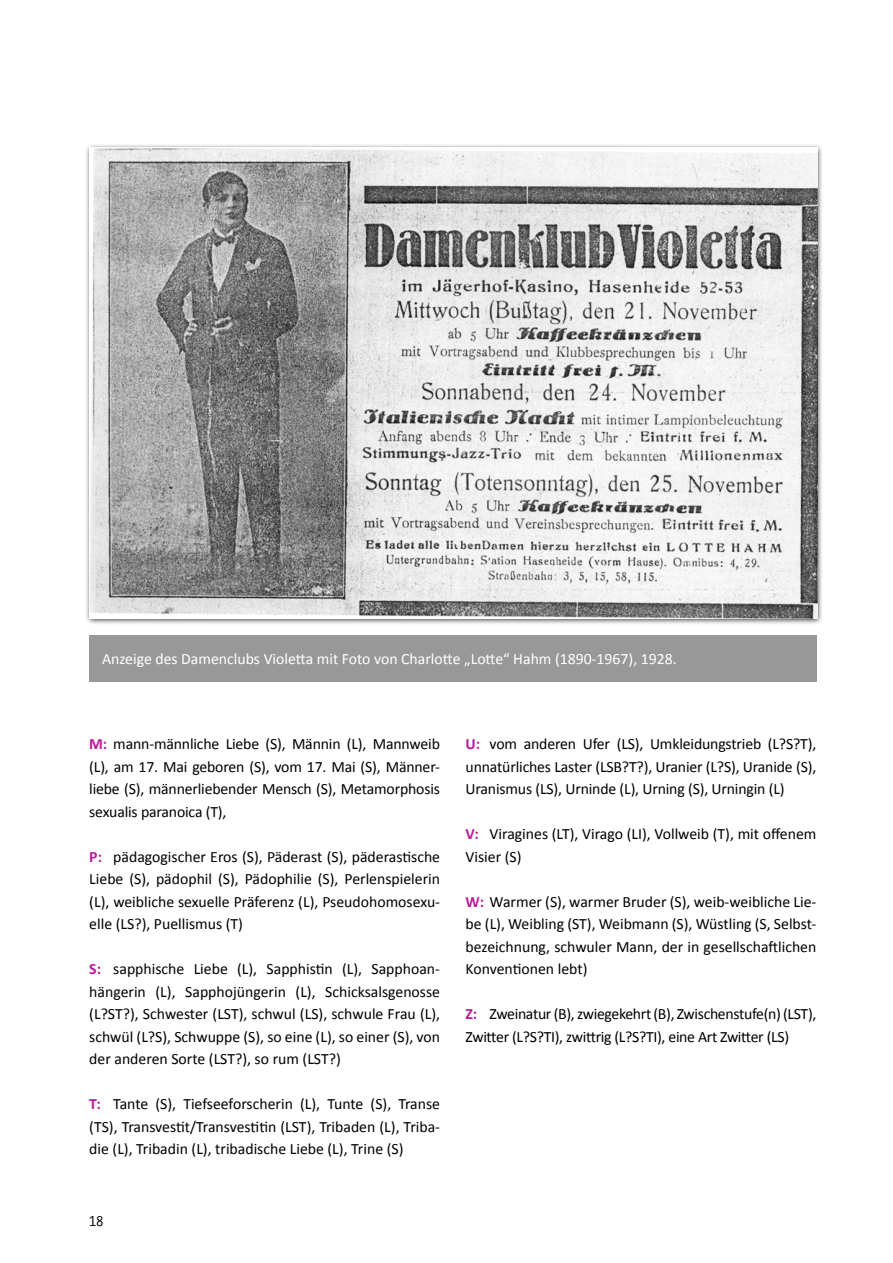
<style>
.page{position:relative;width:893px;height:1263px;background:#fff}
.page>*{position:absolute;margin:0;border:0;box-sizing:border-box;transform-origin:0 0}
.t1{font:15.75px/22.5px "Calibri";letter-spacing:-.005em;color:#000;text-align:justify}
.t2{font:15.75px "Calibri";color:#fff}
.t3{font:14.25px "BMF Change";color:#000}
.s1{font-weight:700;color:#bb169b}
</style>
<div class="page">
<div style="left:85px;top:143px;width:738px;height:482px;background:#000;opacity:.75"></div>
<img style="left:90px;top:147px;width:727px;height:471px">
<div style="left:89px;top:635px;width:728px;height:46px;background:#989898"></div>
<p class="t2" style="left:102px;top:649px;width:576px">Anzeige des Damenclubs Violetta mit Foto von Charlotte „Lotte“ Hahm (1890-1967), 1928.</p>
<p class="t1" style="left:89px;top:733px;width:352px"><span class="s1">M:</span> mann-männliche Liebe (S), Männin (L), Mannweib (L), am 17. Mai geboren (S), vom 17. Mai (S), Männer&shy;liebe (S), männerliebender Mensch (S), Metamorphosis sexualis paranoica (T),</p>
<p class="t1" style="left:89px;top:845px;width:352px"><span class="s1">P:</span> pädagogischer Eros (S), Päderast (S), päderastische Liebe (S), pädophil (S), Pädophilie (S), Perlenspielerin (L), weibliche sexuelle Präferenz (L), Pseudohomosexu&shy;elle (LS?), Puellismus (T)</p>
<p class="t1" style="left:89px;top:958px;width:352px"><span class="s1">S:</span> sapphische Liebe (L), Sapphistin (L), Sapphoan&shy;hängerin (L), Sapphojüngerin (L), Schicksalsgenosse (L?ST?), Schwester (LST), schwul (LS), schwule Frau (L), schwül (L?S), Schwuppe (S), so eine (L), so einer (S), von der anderen Sorte (LST?), so rum (LST?)</p>
<p class="t1" style="left:89px;top:1093px;width:352px"><span class="s1">T:</span> Tante (S), Tiefseeforscherin (L), Tunte (S), Transe (TS), Transvestit/Transvestitin (LST), Tribaden (L), Triba&shy;die (L), Tribadin (L), tribadische Liebe (L), Trine (S)</p>
<p class="t3" style="left:89px;top:1211px;width:16px">18</p>
<p class="t1" style="left:466px;top:733px;width:352px"><span class="s1">U:</span> vom anderen Ufer (LS), Umkleidungstrieb (L?S?T), unnatürliches Laster (LSB?T?), Uranier (L?S), Uranide (S), Uranismus (LS), Urninde (L), Urning (S), Urningin (L)</p>
<p class="t1" style="left:466px;top:823px;width:352px"><span class="s1">V:</span> Viragines (LT), Virago (LI), Vollweib (T), mit offenem<br>Visier (S)</p>
<p class="t1" style="left:466px;top:890px;width:352px"><span class="s1">W:</span> Warmer (S), warmer Bruder (S), weib-weibliche Lie&shy;be (L), Weibling (ST), Weibmann (S), Wüstling (S, Selbst&shy;bezeichnung, schwuler Mann, der in gesellschaftlichen Konventionen lebt)</p>
<p class="t1" style="left:466px;top:1003px;width:352px"><span class="s1">Z:</span> Zweinatur (B), zwiegekehrt (B), Zwischenstufe(n) (LST),<br>Zwitter (L?S?TI), zwittrig (L?S?TI), eine Art Zwitter (LS)</p>
</div>
